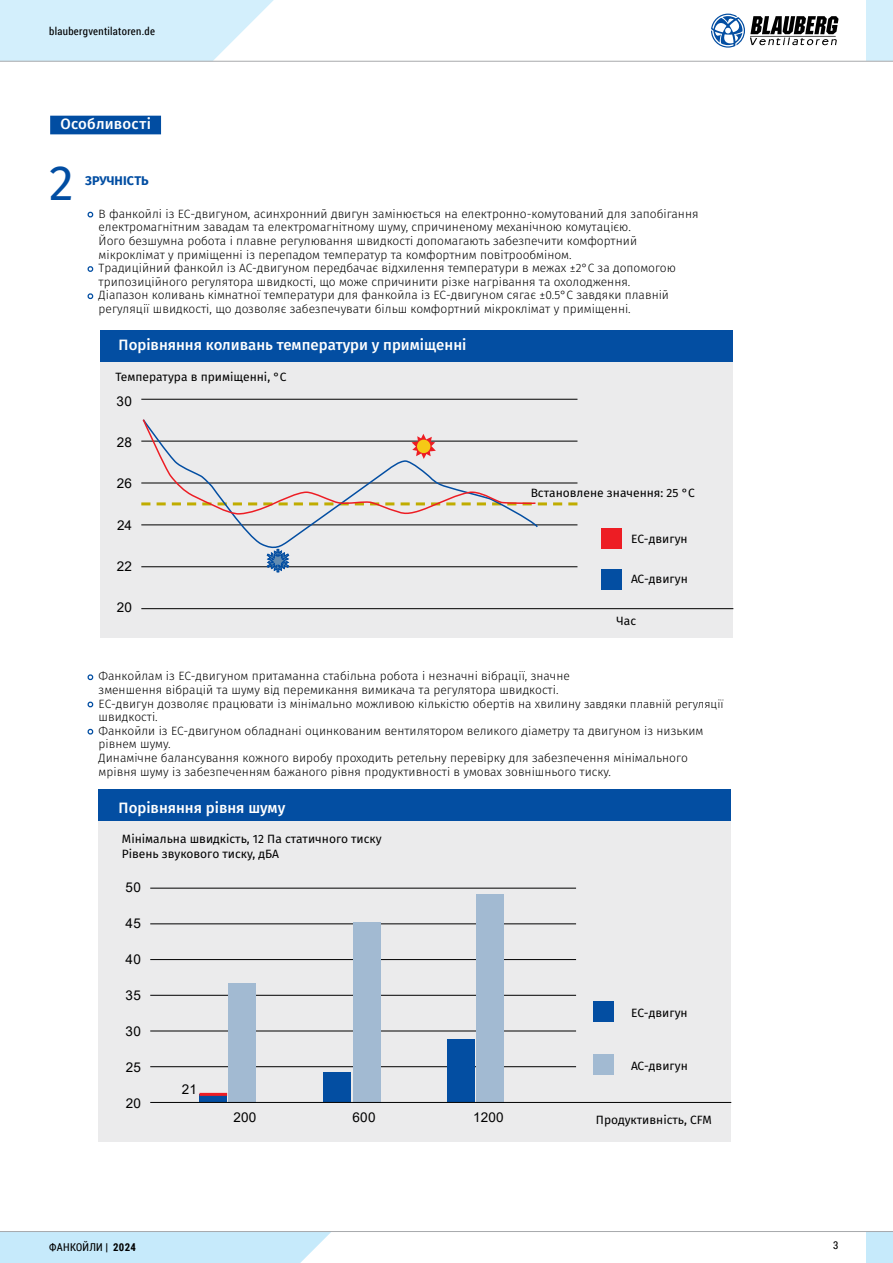
<style>
.page{position:relative;width:893px;height:1263px;background:#fff}
.page>*{position:absolute;margin:0;border:0;box-sizing:border-box;transform-origin:0 0}
.t1{font:49.5px "Fira Sans";color:#014da2}
.t2{font:500 15px "Fira Sans";color:#fff}
.t3{font:13.5px "Arial";letter-spacing:.01em;color:#000}
.t4{font:700 12.6px "Fira Sans";letter-spacing:.01em;color:#014da2}
.t5{font:300 12px/13.6px "Fira Sans";color:#000}
.t6{font:12px/14.4px "Fira Sans";color:#000}
.t7{font:10.8px "Roboto Condensed";letter-spacing:.025em;color:#000}
.s1{font-size:11.4px}
.s2{font-weight:700}
</style>
<div class="page">
<div style="left:866px;top:1231px;width:27px;height:32px;background:#c6eafb"></div>
<div style="left:0;top:1232px;width:331px;height:31px;background:#c6eafb"></div>
<hr style="left:0;top:1231px;width:893px;height:1px;background:#a7a9ac">
<div style="left:866px;top:0;width:27px;height:61px;background:#d3effc"></div>
<svg style="left:0;top:0;width:295px;height:61px"></svg>
<hr style="left:0;top:61px;width:893px;height:1px;background:#a7a9ac">
<svg style="left:711px;top:14px;width:127px;height:34px"></svg>
<div style="left:99px;top:820px;width:632px;height:322px;background:#ebebec"></div>
<div style="left:100px;top:344px;width:633px;height:294px;background:#ebebec"></div>
<div style="left:601px;top:569px;width:20px;height:20px;background:#034ea2"></div>
<div style="left:601px;top:528px;width:20px;height:21px;background:#ed1d24"></div>
<div style="left:100px;top:330px;width:633px;height:31px;background:#034ea2"></div>
<hr style="left:141px;top:608px;width:592px;height:1px;background:#000">
<hr style="left:141px;top:525px;width:436px;height:1px;background:#000">
<hr style="left:141px;top:566px;width:436px;height:1px;background:#000">
<hr style="left:141px;top:399px;width:436px;height:1px;background:#000">
<svg style="left:142px;top:516px;width:397px;height:33px"></svg>
<svg style="left:141px;top:419px;width:436px;height:97px"></svg>
<div style="left:417px;top:440px;width:13px;height:13px;background:#f6c916;border-radius:50%"></div>
<svg style="left:267px;top:549px;width:22px;height:23px"></svg>
<hr style="left:150px;top:923px;width:426px;height:1px;background:#000">
<hr style="left:150px;top:959px;width:426px;height:1px;background:#000">
<hr style="left:150px;top:995px;width:426px;height:1px;background:#000">
<hr style="left:150px;top:1031px;width:426px;height:1px;background:#000">
<hr style="left:150px;top:1066px;width:426px;height:1px;background:#000">
<hr style="left:150px;top:888px;width:426px;height:1px;background:#000">
<div style="left:99px;top:790px;width:632px;height:31px;background:#034ea2"></div>
<div style="left:593px;top:1001px;width:21px;height:20px;background:#034ea2"></div>
<div style="left:593px;top:1055px;width:21px;height:20px;background:#a2bad2"></div>
<div style="left:199px;top:1094px;width:28px;height:8px;background:#034ea2"></div>
<div style="left:324px;top:1073px;width:27px;height:29px;background:#034ea2"></div>
<div style="left:447px;top:1039px;width:28px;height:63px;background:#034ea2"></div>
<div style="left:229px;top:983px;width:27px;height:120px;background:#a2bad2"></div>
<div style="left:353px;top:922px;width:27px;height:181px;background:#a2bad2"></div>
<div style="left:476px;top:894px;width:28px;height:209px;background:#a2bad2"></div>
<hr style="left:150px;top:1102px;width:581px;height:1px;background:#000">
<hr style="left:199px;top:1093px;width:28px;height:3px;background:#ed1d24">
<div style="left:50px;top:116px;width:111px;height:18px;background:#014da2"></div>
<svg style="left:87px;top:211px;width:7px;height:7px"></svg>
<svg style="left:87px;top:266px;width:7px;height:6px"></svg>
<svg style="left:87px;top:293px;width:7px;height:7px"></svg>
<svg style="left:87px;top:674px;width:7px;height:7px"></svg>
<svg style="left:87px;top:701px;width:7px;height:7px"></svg>
<svg style="left:87px;top:728px;width:7px;height:7px"></svg>
<p class="t7" style="left:49px;top:23px;width:107px">blaubergventilatoren.de</p>
<p class="t2" style="left:60px;top:114px;width:92px">Особливості</p>
<h1 class="t1" style="left:49px;top:148px;width:26px">2</h1>
<p class="t4" style="left:85px;top:172px;width:65px">ЗРУЧНІСТЬ</p>
<p class="t5" style="left:99px;top:208px;width:601px">В фанкойлі із EC-двигуном, асинхронний двигун замінюється на електронно-комутований для запобігання електромагнітним завадам та електромагнітному шуму, спричиненому механічною комутацією.<br>Його безшумна робота і плавне регулювання швидкості допомагають забезпечити комфортний мікроклімат у приміщенні із перепадом температур та комфортним повітрообміном.<br>Традиційний фанкойл із AC-двигуном передбачає відхилення температури в межах ±2°C за допомогою трипозиційного регулятора швидкості, що може спричинити різке нагрівання та охолодження.<br>Діапазон коливань кімнатної температури для фанкойла із EC-двигуном сягає ±0.5°C завдяки плавній регуляції швидкості, що дозволяє забезпечувати більш комфортний мікроклімат у приміщенні.</p>
<p class="t2" style="left:119px;top:334px;width:349px">Порівняння коливань температури у приміщенні</p>
<p class="t6" style="left:116px;top:371px;width:172px">Температура в приміщенні, °C</p>
<p class="t3" style="left:117px;top:392px;width:17px">30</p>
<p class="t3" style="left:117px;top:433px;width:17px">28</p>
<p class="t3" style="left:117px;top:474px;width:17px">26</p>
<p class="t3" style="left:117px;top:515px;width:16px">24</p>
<p class="t3" style="left:117px;top:557px;width:17px">22</p>
<p class="t3" style="left:117px;top:598px;width:17px">20</p>
<p class="t6" style="left:531px;top:487px;width:166px">Встановлене значення: 25 °C</p>
<p class="t6" style="left:631px;top:532px;width:58px">EC-двигун</p>
<p class="t6" style="left:631px;top:572px;width:58px">AC-двигун</p>
<p class="t6" style="left:617px;top:614px;width:21px">Час</p>
<p class="t5" style="left:99px;top:670px;width:626px">Фанкойлам із EC-двигуном притаманна стабільна робота і незначні вібрації, значне<br>зменшення вібрацій та шуму від перемикання вимикача та регулятора швидкості.<br>EC-двигун дозволяє працювати із мінімально можливою кількістю обертів на хвилину <span class="s1">завдяки плавній регуляції </span>швидкості.<br>Фанкойли із EC-двигуном обладнані оцинкованим вентилятором великого діаметру та двигуном із низьким рівнем шуму.<br>Динамічне балансування кожного виробу проходить ретельну перевірку для забезпечення мінімального мрівня шуму із забезпеченням бажаного рівня продуктивності в умовах зовнішнього тиску.</p>
<p class="t2" style="left:119px;top:797px;width:168px">Порівняння рівня шуму</p>
<p class="t6" style="left:122px;top:833px;width:261px">Мінімальна швидкість, 12 Па статичного тиску<br>Рівень звукового тиску, дБА</p>
<p class="t3" style="left:126px;top:878px;width:17px">50</p>
<p class="t3" style="left:125px;top:914px;width:17px">45</p>
<p class="t3" style="left:125px;top:950px;width:17px">40</p>
<p class="t3" style="left:126px;top:986px;width:17px">35</p>
<p class="t3" style="left:126px;top:1022px;width:17px">30</p>
<p class="t3" style="left:126px;top:1058px;width:16px">25</p>
<p class="t3" style="left:126px;top:1094px;width:17px">20</p>
<p class="t3" style="left:182px;top:1080px;width:17px">21</p>
<p class="t3" style="left:233px;top:1108px;width:24px">200</p>
<p class="t3" style="left:352px;top:1108px;width:25px">600</p>
<p class="t3" style="left:473px;top:1108px;width:32px">1200</p>
<p class="t6" style="left:631px;top:1007px;width:58px">EC-двигун</p>
<p class="t6" style="left:631px;top:1059px;width:58px">AC-двигун</p>
<p class="t6" style="left:596px;top:1113px;width:118px">Продуктивність, CFM</p>
<p class="t7" style="left:49px;top:1239px;width:88px">ФАНКОЙЛИ <span class="s2">| 2024</span></p>
<p class="t7" style="left:833px;top:1238px;width:7px">3</p>
</div>
